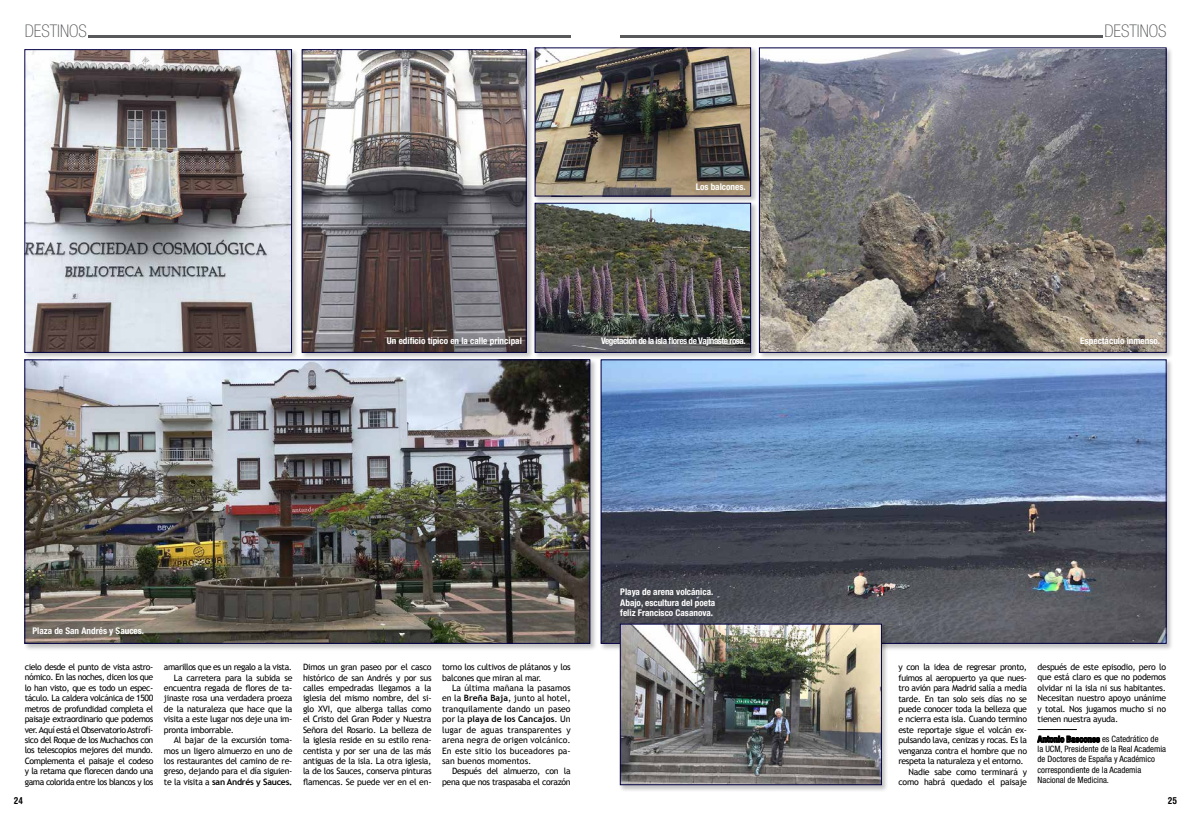
<style>
.page{position:relative;width:1191px;height:814px;background:#fff}
.page>*{position:absolute;margin:0;border:0;box-sizing:border-box;transform-origin:0 0}
.t1{font:100 condensed 17.5px "Helvetica Neue LT Std";color:#58595b}
.t2{font:700 condensed 9.62px "Helvetica Rounded LT Std";color:#000}
.t3{font:700 condensed 9.19px/10.5px "Helvetica Neue LT Std";color:#fff}
.t4{font:700 condensed 9.19px "Helvetica Neue LT Std";letter-spacing:-.05em;color:#fff}
.t5{font:8.75px/10.4px "Trebuchet MS";letter-spacing:-.03em;color:#000;text-align:justify}
.t6{font:condensed 8.75px/10.1px "Helvetica Neue LT Std";color:#000}
.t7{font:8.75px "Trebuchet MS";letter-spacing:-.05em;color:#000}
.t8{font:700 8.75px "Trebuchet MS";letter-spacing:-.03em;color:#000}
.s1{font-weight:400}
.s2{font-weight:700}
</style>
<div class="page">
<hr style="left:89px;top:35px;width:481px;height:3px;background:#58595b">
<hr style="left:620px;top:35px;width:482px;height:3px;background:#58595b">
<hr style="left:1037px;top:729px;width:39px;height:1px;background:#000">
<svg style="left:1037px;top:735px;width:63px;height:7px"></svg>
<div style="left:23px;top:358px;width:574px;height:293px;background:#000;opacity:.25"></div>
<img style="left:26px;top:361px;width:562px;height:280px">
<div style="left:599px;top:358px;width:574px;height:293px;background:#000;opacity:.25"></div>
<img style="left:602px;top:361px;width:562px;height:280px">
<div style="left:533px;top:46px;width:225px;height:158px;background:#000;opacity:.25"></div>
<img style="left:536px;top:49px;width:213px;height:145px">
<div style="left:534px;top:47px;width:217px;height:149px;border:1px solid #020044"></div>
<div style="left:619px;top:622px;width:270px;height:170px;background:#000;opacity:.25"></div>
<img style="left:622px;top:625px;width:258px;height:158px">
<div style="left:620px;top:623px;width:262px;height:162px;border:1px solid #020044"></div>
<div style="left:533px;top:202px;width:225px;height:158px;background:#000;opacity:.25"></div>
<img style="left:536px;top:205px;width:213px;height:146px">
<div style="left:534px;top:203px;width:217px;height:150px;border:1px solid #020044"></div>
<div style="left:758px;top:46px;width:415px;height:314px;background:#000;opacity:.25"></div>
<img style="left:761px;top:49px;width:403px;height:302px">
<div style="left:759px;top:47px;width:407px;height:306px;border:1px solid #020044"></div>
<div style="left:23px;top:48px;width:276px;height:312px;background:#000;opacity:.25"></div>
<img style="left:26px;top:51px;width:264px;height:300px">
<div style="left:24px;top:49px;width:268px;height:304px;border:1px solid #020044"></div>
<div style="left:301px;top:48px;width:233px;height:312px;background:#000;opacity:.25"></div>
<img style="left:304px;top:51px;width:220px;height:300px">
<div style="left:302px;top:49px;width:224px;height:304px;border:1px solid #020044"></div>
<h1 class="t1" style="left:25px;top:21px;width:64px">DESTINOS</h1>
<h1 class="t1" style="left:1104px;top:21px;width:64px">DESTINOS</h1>
<p class="t3" style="left:387px;top:335px;width:136px">Un edificio típico en la calle principal</p>
<p class="t3" style="left:696px;top:181px;width:51px">Los balcones.</p>
<p class="t4" style="left:601px;top:335px;width:146px">Vegetación de la isla flores de Vajinaste rosa.</p>
<p class="t3" style="left:1080px;top:335px;width:81px">Espectáculo inmenso.</p>
<p class="t3" style="left:32px;top:625px;width:113px">Plaza de San Andrés y Sauces.</p>
<p class="t5" style="left:25px;top:661px;width:130px">cielo desde el punto de vista astro&shy;nómico. En las noches, dicen los que lo han visto, que es todo un espec&shy;táculo. La caldera volcánica de 1500 metros de profundidad completa el paisaje extraordinario que podemos ver. Aquí está el Observatorio Astrofí&shy;sico del Roque de los Muchachos con los telescopios mejores del mundo.<br>Complementa el paisaje el codeso y la retama que florecen dando una gama colorida entre los blancos y los</p>
<p class="t7" style="left:164px;top:661px;width:130px">amarillos que es un regalo a la vista.</p>
<p class="t5" style="left:174px;top:672px;width:120px">La carretera para la subida se</p>
<p class="t5" style="left:164px;top:682px;width:130px">encuentra regada de flores de ta-</p>
<p class="t5" style="left:164px;top:693px;width:130px">jinaste rosa una verdadera proeza</p>
<p class="t5" style="left:164px;top:703px;width:130px">de la naturaleza que hace que la</p>
<p class="t5" style="left:164px;top:714px;width:130px">visita a este lugar nos deje una im-</p>
<p class="t5" style="left:164px;top:724px;width:72px">pronta imborrable.</p>
<p class="t5" style="left:174px;top:734px;width:120px">Al bajar de la excursión toma-</p>
<p class="t5" style="left:164px;top:745px;width:130px">mos un ligero almuerzo en uno de</p>
<p class="t5" style="left:164px;top:755px;width:130px">los restaurantes del camino de re-</p>
<p class="t5" style="left:164px;top:766px;width:130px">greso, dejando para el día siguien-</p>
<p class="t8" style="left:164px;top:776px;width:130px"><span class="s1">te la visita a</span> san Andrés y Sauces.</p>
<p class="t5" style="left:303px;top:662px;width:130px">Dimos un gran paseo por el casco histórico de san Andrés y por sus calles empedradas llegamos a la iglesia del mismo nombre, del si&shy;glo XVI, que alberga tallas como el Cristo del Gran Poder y Nuestra Señora del Rosario. La belleza de la iglesia reside en su estilo rena&shy;centista y por ser una de las más antiguas de la isla. La otra iglesia, la de los Sauces, conserva pinturas flamencas. Se puede ver en el en-</p>
<p class="t5" style="left:442px;top:662px;width:130px">torno los cultivos de plátanos y los balcones que miran al mar.</p>
<p class="t5" style="left:442px;top:682px;width:130px;text-indent:10px">La última mañana la pasamos en la <span class="s2">Breña Baja</span>, junto al hotel, tranquilamente dando un paseo por la <span class="s2">playa de los Cancajos</span>. Un lugar de aguas transparentes y arena negra de origen volcánico.<br>En este sitio los buceadores pa&shy;san buenos momentos.</p>
<p class="t5" style="left:442px;top:766px;width:130px;text-align:right">Después del almuerzo, con la pena que nos traspasaba el corazón</p>
<p class="t3" style="left:620px;top:586px;width:96px">Playa de arena volcánica.<br>Abajo, escultura del poeta feliz Francisco Casanova.</p>
<p class="t5" style="left:898px;top:662px;width:130px">y con la idea de regresar pronto,</p>
<p class="t5" style="left:898px;top:672px;width:130px">fuimos al aeropuerto ya que nues-</p>
<p class="t5" style="left:898px;top:683px;width:130px">tro avión para Madrid salía a media</p>
<p class="t5" style="left:898px;top:693px;width:130px">tarde. En tan solo seis días no se</p>
<p class="t5" style="left:898px;top:703px;width:130px">puede conocer toda la belleza que</p>
<p class="t5" style="left:898px;top:714px;width:130px">e ncierra esta isla. Cuando termino</p>
<p class="t5" style="left:898px;top:724px;width:130px">este reportaje sigue el volcán ex-</p>
<p class="t5" style="left:898px;top:735px;width:130px">pulsando lava, cenizas y rocas. Es la</p>
<p class="t5" style="left:898px;top:745px;width:130px">venganza contra el hombre que no</p>
<p class="t5" style="left:898px;top:755px;width:127px">respeta la naturaleza y el entorno.</p>
<p class="t5" style="left:908px;top:766px;width:120px">Nadie sabe como terminará y</p>
<p class="t5" style="left:898px;top:776px;width:130px">como habrá quedado el paisaje</p>
<p class="t5" style="left:1037px;top:661px;width:130px">después de este episodio, pero lo que está claro es que no podemos olvidar ni la isla ni sus habitantes.<br>Necesitan nuestro apoyo unánime y total. Nos jugamos mucho si no tienen nuestra ayuda.</p>
<p class="t6" style="left:1037px;top:734px;width:130px"><span class="s2">Antonio Bascones</span> es Catedrático de la UCM, Presidente de la Real Academia de Doctores de España y Académico correspondiente de la Academia<br>Nacional de Medicina.</p>
<p class="t2" style="left:14px;top:794px;width:11px">24</p>
<p class="t2" style="left:1167px;top:794px;width:11px">25</p>
</div>
